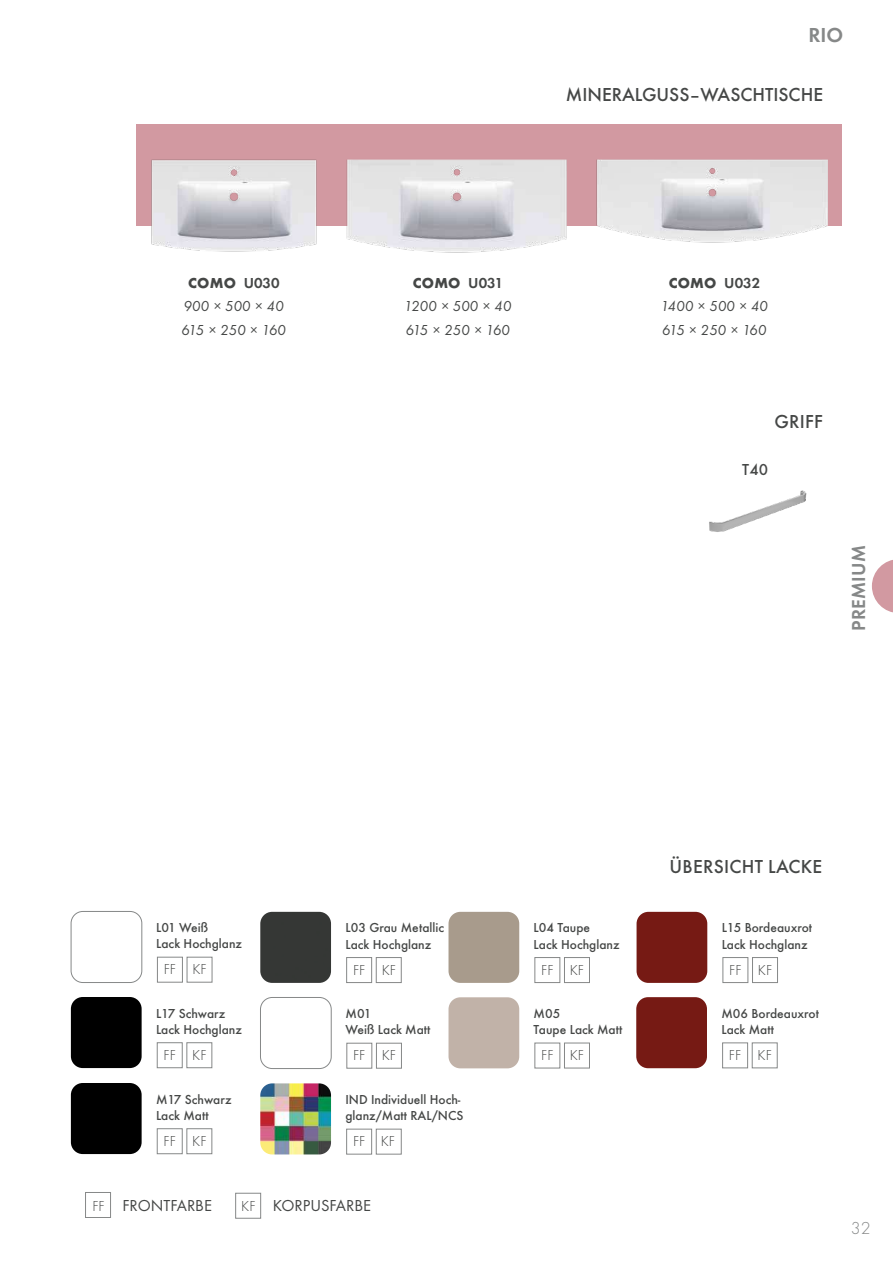
<style>
.page{position:relative;width:893px;height:1263px;background:#fff}
.page>*{position:absolute;margin:0;border:0;box-sizing:border-box;transform-origin:0 0}
.t1{font:600 21px "Futura TOT";color:#868888}
.t2{font:500 19.5px "Futura TOT";color:#454746}
.t3{font:600 19.5px "Futura TOT";letter-spacing:.015em;color:#868888}
.t4{font:18px "Futura TOT Ligh";color:#868888}
.t5{font:16.5px "Futura TOT";color:#454746}
.t6{font:500 16.5px "Futura TOT";color:#454746}
.t7{font:15px/23.4px "Futura TOT Book Obli";color:#454746}
.t8{font:15px "Futura TOT Ligh";color:#454746}
.t9{font:700 15px "Futura TOT";letter-spacing:.015em;color:#454746}
.t10{font:500 13.5px/16.2px "Futura TOT";color:#454746}
.s1{font-weight:600}
.s2{font-family:"Futura TOT Ligh";font-size:15px}
</style>
<div class="page">
<svg style="left:872px;top:560px;width:21px;height:53px"></svg>
<div style="left:136px;top:124px;width:706px;height:101px;background:#d299a1"></div>
<div style="left:71px;top:997px;width:71px;height:71px;background:#000"></div>
<div style="left:71px;top:1083px;width:71px;height:71px;background:#000"></div>
<div style="left:448px;top:912px;width:71px;height:71px;background:#a89b8c"></div>
<div style="left:260px;top:997px;width:71px;height:72px;border:1px solid #868888;border-radius:12px"></div>
<div style="left:448px;top:997px;width:71px;height:71px;background:#c1b2a8"></div>
<div style="left:636px;top:997px;width:71px;height:71px;background:#761a14"></div>
<div style="left:71px;top:911px;width:71px;height:72px;border:1px solid #868888;border-radius:12px"></div>
<img style="left:260px;top:1083px;width:71px;height:71px">
<div style="left:376px;top:1129px;width:25px;height:25px;background:#fff;border:1px solid #868888"></div>
<div style="left:346px;top:1129px;width:26px;height:25px;background:#fff;border:1px solid #868888"></div>
<div style="left:187px;top:957px;width:25px;height:25px;background:#fff;border:1px solid #868888"></div>
<div style="left:157px;top:957px;width:26px;height:25px;background:#fff;border:1px solid #868888"></div>
<div style="left:187px;top:1042px;width:25px;height:26px;background:#fff;border:1px solid #868888"></div>
<div style="left:157px;top:1042px;width:25px;height:26px;background:#fff;border:1px solid #868888"></div>
<div style="left:187px;top:1128px;width:25px;height:26px;background:#fff;border:1px solid #868888"></div>
<div style="left:157px;top:1128px;width:25px;height:26px;background:#fff;border:1px solid #868888"></div>
<div style="left:564px;top:957px;width:26px;height:26px;background:#fff;border:1px solid #868888"></div>
<div style="left:535px;top:957px;width:25px;height:26px;background:#fff;border:1px solid #868888"></div>
<div style="left:376px;top:1043px;width:26px;height:25px;background:#fff;border:1px solid #868888"></div>
<div style="left:347px;top:1043px;width:25px;height:25px;background:#fff;border:1px solid #868888"></div>
<div style="left:564px;top:1043px;width:26px;height:25px;background:#fff;border:1px solid #868888"></div>
<div style="left:535px;top:1043px;width:25px;height:25px;background:#fff;border:1px solid #868888"></div>
<div style="left:752px;top:1043px;width:25px;height:25px;background:#fff;border:1px solid #868888"></div>
<div style="left:722px;top:1043px;width:26px;height:25px;background:#fff;border:1px solid #868888"></div>
<img style="left:144px;top:159px;width:180px;height:93px">
<img style="left:597px;top:159px;width:230px;height:84px">
<img style="left:341px;top:159px;width:231px;height:94px">
<img style="left:709px;top:490px;width:98px;height:42px">
<div style="left:260px;top:912px;width:71px;height:71px;background:#353735"></div>
<div style="left:376px;top:957px;width:25px;height:26px;background:#fff;border:1px solid #868888"></div>
<div style="left:346px;top:957px;width:26px;height:26px;background:#fff;border:1px solid #868888"></div>
<div style="left:637px;top:912px;width:70px;height:71px;background:#761a14"></div>
<div style="left:752px;top:957px;width:26px;height:26px;background:#fff;border:1px solid #868888"></div>
<div style="left:723px;top:957px;width:25px;height:26px;background:#fff;border:1px solid #868888"></div>
<div style="left:235px;top:1193px;width:26px;height:25px;background:#fff;border:1px solid #868888"></div>
<div style="left:85px;top:1192px;width:26px;height:26px;background:#fff;border:1px solid #868888"></div>
<p class="t9" style="left:188px;top:274px;width:93px">COMO <span class="s1">U030</span></p>
<p class="t7" style="left:182px;top:295px;width:106px">900 × 500 × 40<br>615 × 250 × 160</p>
<h1 class="t1" style="left:808px;top:23px;width:36px">RIO</h1>
<h2 class="t2" style="left:566px;top:83px;width:259px">MINERALGUSS–WASCHTISCHE</h2>
<p class="t9" style="left:413px;top:274px;width:92px">COMO <span class="s1">U031</span></p>
<p class="t7" style="left:404px;top:295px;width:109px">1200 × 500 × 40<br>615 × 250 × 160</p>
<p class="t9" style="left:669px;top:274px;width:93px">COMO <span class="s1">U032</span></p>
<p class="t7" style="left:661px;top:295px;width:109px">1400 × 500 × 40<br>615 × 250 × 160</p>
<h2 class="t2" style="left:774px;top:410px;width:50px">GRIFF</h2>
<p class="t6" style="left:742px;top:460px;width:27px">T40</p>
<h2 class="t3" style="left:847px;top:631px;width:87px;rotate:-90deg">PREMIUM</h2>
<h2 class="t2" style="left:670px;top:855px;width:154px">ÜBERSICHT LACKE</h2>
<p class="t10" style="left:156px;top:919px;width:87px">L01 Weiß<br>Lack Hochglanz</p>
<p class="t8" style="left:164px;top:961px;width:44px">FF KF</p>
<p class="t10" style="left:345px;top:920px;width:100px">L03 Grau Metallic<br>Lack Hochglanz</p>
<p class="t8" style="left:353px;top:961px;width:44px">FF KF</p>
<p class="t10" style="left:534px;top:920px;width:87px">L04 Taupe<br>Lack Hochglanz</p>
<p class="t8" style="left:541px;top:961px;width:44px">FF KF</p>
<p class="t10" style="left:722px;top:920px;width:92px">L15 Bordeauxrot<br>Lack Hochglanz</p>
<p class="t8" style="left:729px;top:961px;width:44px">FF KF</p>
<p class="t10" style="left:156px;top:1005px;width:87px">L17 Schwarz<br>Lack Hochglanz</p>
<p class="t10" style="left:346px;top:1005px;width:86px">M01<br>Weiß Lack Matt</p>
<p class="t10" style="left:534px;top:1005px;width:90px">M05<br>Taupe Lack Matt</p>
<p class="t10" style="left:721px;top:1005px;width:99px">M06 Bordeauxrot<br>Lack Matt</p>
<p class="t8" style="left:164px;top:1046px;width:44px">FF KF</p>
<p class="t8" style="left:353px;top:1047px;width:44px">FF KF</p>
<p class="t8" style="left:541px;top:1047px;width:44px">FF KF</p>
<p class="t8" style="left:729px;top:1046px;width:44px">FF KF</p>
<p class="t10" style="left:156px;top:1091px;width:77px">M17 Schwarz<br>Lack Matt</p>
<p class="t10" style="left:345px;top:1091px;width:119px">IND Individuell Hoch&shy;glanz/Matt RAL/NCS</p>
<p class="t8" style="left:164px;top:1132px;width:44px">FF KF</p>
<p class="t8" style="left:353px;top:1132px;width:43px">FF KF</p>
<p class="t5" style="left:93px;top:1196px;width:121px"><span class="s2">FF</span> FRONTFARBE</p>
<p class="t5" style="left:241px;top:1196px;width:131px"><span class="s2">KF</span> KORPUSFARBE</p>
<h3 class="t4" style="left:851px;top:1218px;width:21px">32</h3>
</div>
